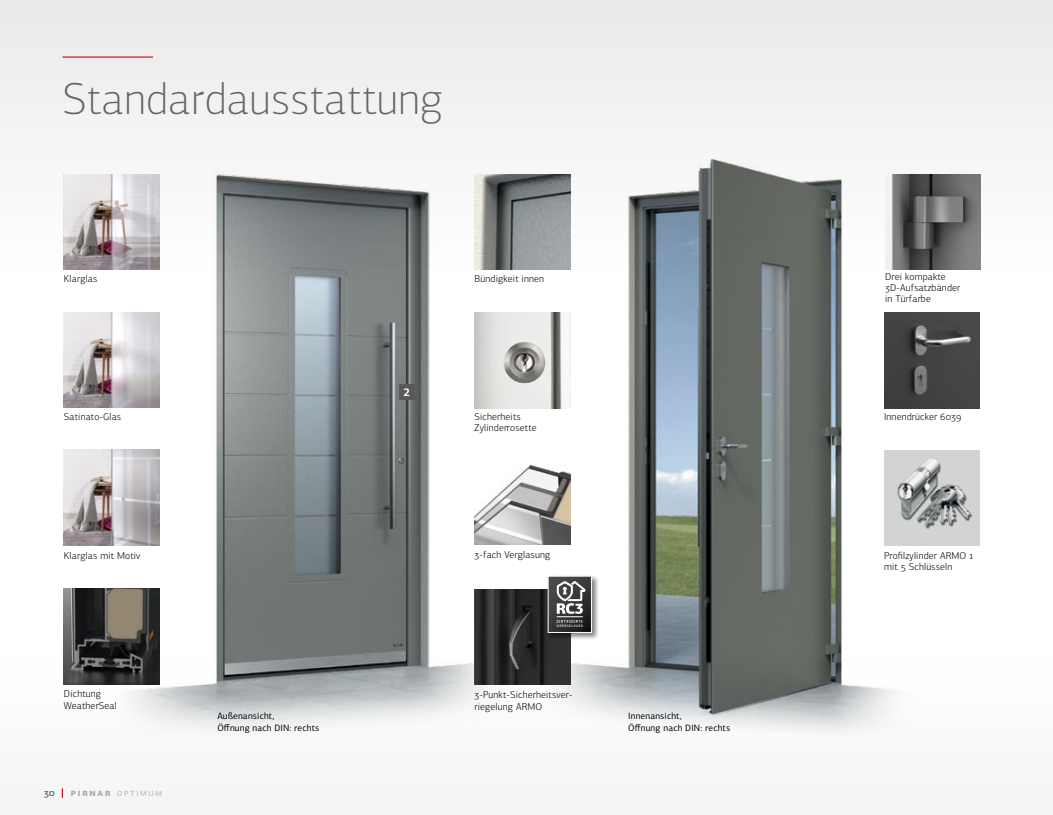
<style>
.page{position:relative;width:1053px;height:815px;background:#fff}
.page>*{position:absolute;margin:0;border:0;box-sizing:border-box;transform-origin:0 0}
.t1{font:100 45px "PF Agora Sans Pro";letter-spacing:.01em;color:#636466}
.t2{font:700 11.25px "PF Agora Sans Pro";color:#fff}
.t3{font:300 10px/11.2px "PF Agora Sans Pro";letter-spacing:.015em;color:#000}
.t4{font:300 10px "PF Agora Sans Pro";letter-spacing:.175em;color:#a7a2a1}
.t5{font:300 10px "PF Agora Sans Pro";color:#58595b}
.t6{font:9.25px/11.6px "PF Agora Sans Pro";letter-spacing:.015em;color:#000}
.s1{font-weight:700}
</style>
<div class="page">
<div style="left:0;top:659px;width:1052px;height:156px;background:#f3f4f4"></div>
<div style="left:0;top:0;width:1052px;height:312px;background:#ebebec"></div>
<img style="left:62px;top:154px;width:399px;height:568px">
<img style="left:461px;top:154px;width:526px;height:573px">
<img style="left:64px;top:312px;width:96px;height:96px">
<img style="left:64px;top:450px;width:96px;height:95px">
<img style="left:64px;top:174px;width:96px;height:96px">
<hr style="left:62px;top:56px;width:91px;height:2px;background:#d71920">
<img style="left:474px;top:313px;width:96px;height:95px">
<div style="left:884px;top:450px;width:95px;height:95px;background:#d1d3d4"></div>
<img style="left:884px;top:313px;width:95px;height:95px">
<img style="left:64px;top:589px;width:96px;height:95px">
<img style="left:885px;top:174px;width:95px;height:96px">
<img style="left:897px;top:457px;width:76px;height:70px">
<img style="left:474px;top:174px;width:96px;height:96px">
<img style="left:474px;top:449px;width:96px;height:96px">
<img style="left:474px;top:589px;width:96px;height:96px">
<div style="left:399px;top:384px;width:16px;height:16px;background:#58595b"></div>
<div style="left:546px;top:574px;width:53px;height:67px;background:#000;opacity:.5"></div>
<svg style="left:549px;top:578px;width:40px;height:53px"></svg>
<div style="left:547px;top:576px;width:44px;height:57px;border:1px solid #fff"></div>
<svg style="left:556px;top:581px;width:29px;height:46px"></svg>
<h1 class="t1" style="left:62px;top:72px;width:382px">Standardausstattung</h1>
<p class="t3" style="left:64px;top:273px;width:35px">Klarglas</p>
<p class="t3" style="left:474px;top:273px;width:71px">Bündigkeit innen</p>
<p class="t3" style="left:885px;top:271px;width:77px">Drei kompakte<br>3D-Aufsatzbänder in Türfarbe</p>
<p class="t2" style="left:403px;top:385px;width:8px">2</p>
<p class="t3" style="left:64px;top:411px;width:59px">Satinato-Glas</p>
<p class="t3" style="left:474px;top:411px;width:48px">Sicherheits</p>
<p class="t3" style="left:884px;top:411px;width:79px">Innendrücker 6039</p>
<p class="t3" style="left:474px;top:422px;width:64px">Zylinderrosette</p>
<p class="t3" style="left:64px;top:550px;width:78px">Klarglas mit Motiv</p>
<p class="t3" style="left:474px;top:549px;width:77px">3-fach Verglasung</p>
<p class="t3" style="left:884px;top:550px;width:91px">Profilzylinder ARMO 1 mit 5 Schlüsseln</p>
<p class="t3" style="left:64px;top:688px;width:54px;line-height:11.9px">Dichtung<br>WeatherSeal</p>
<p class="t6" style="left:217px;top:710px;width:103px">Außenansicht,<br>Öffnung nach DIN: rechts</p>
<p class="t3" style="left:474px;top:689px;width:99px">3-Punkt-Sicherheitsver&shy;riegelung ARMO</p>
<p class="t6" style="left:628px;top:710px;width:103px">Innenansicht,<br>Öffnung nach DIN: rechts</p>
<p class="t5" style="left:44px;top:787px;width:12px">30</p>
<p class="t4" style="left:71px;top:787px;width:93px"><span class="s1">PIRNAR</span> OPTIMUM</p>
</div>
